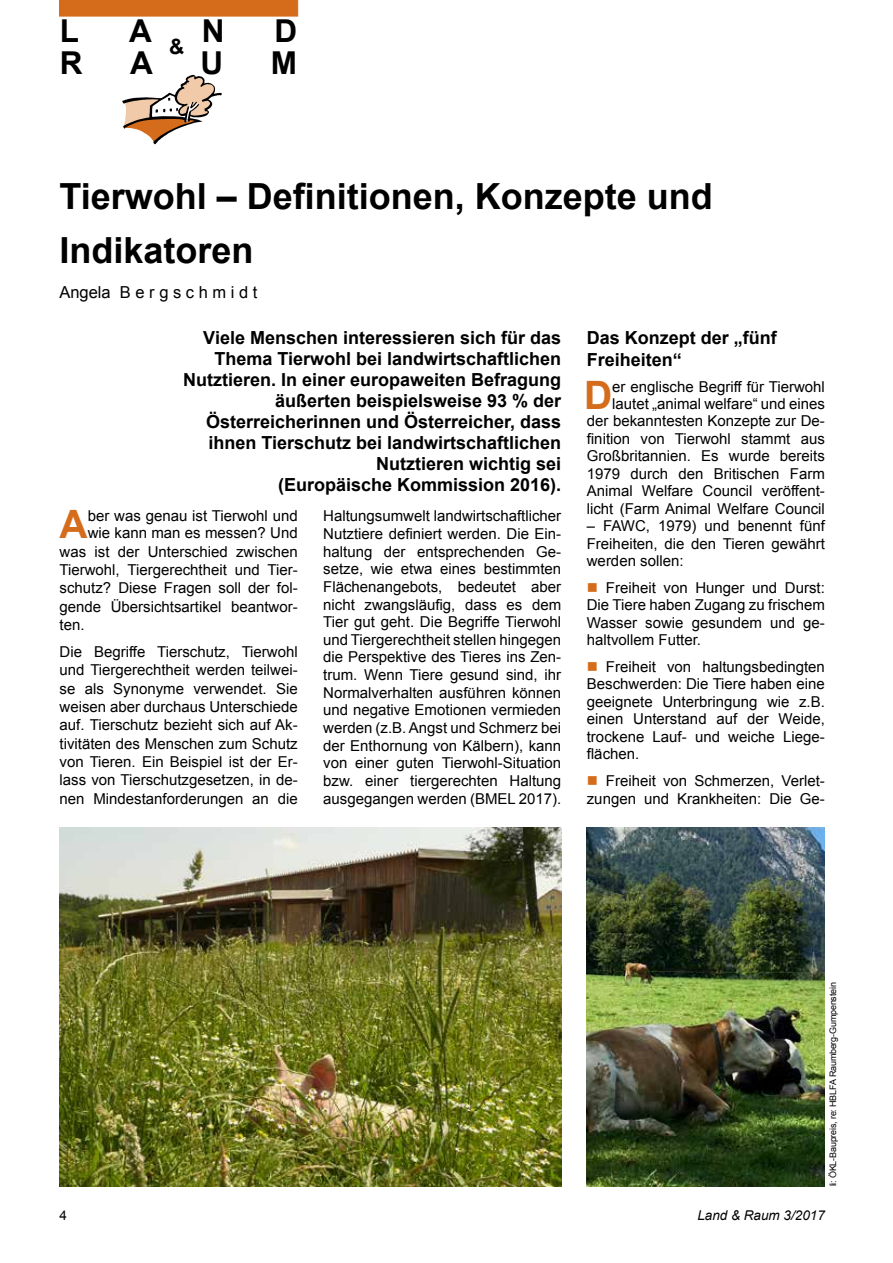
<style>
.page{position:relative;width:893px;height:1263px;background:#fff}
.page>*{position:absolute;margin:0;border:0;box-sizing:border-box;transform-origin:0 0}
.t1{font:700 39.15px "Arial";color:#d46c1b}
.t2{font:700 36px/54px "Arial";color:#000}
.t3{font:700 31.5px "Arial";color:#000}
.t4{font:700 21px "Arial";color:#000}
.t5{font:700 18px/21px "Arial";color:#000;text-align:right}
.t6{font:16.5px "Arial";color:#000}
.t7{font:15px/17.7px "Arial";color:#000;text-align:justify}
.t8{font:italic 13.5px "Arial";color:#000}
.t9{font:13.5px "Arial";color:#000}
.t10{font:9px "Arial";letter-spacing:-.02em;color:#000}
.s1{color:#d46c1b}
</style>
<div class="page">
<div style="left:59px;top:0;width:239px;height:16px;background:#d46c1b"></div>
<svg style="left:122px;top:75px;width:100px;height:69px"></svg>
<img style="left:60px;top:827px;width:501px;height:359px">
<img style="left:587px;top:827px;width:238px;height:359px">
<h3 class="t3" style="left:60px;top:10px;width:21px">L</h3>
<h3 class="t3" style="left:129px;top:10px;width:24px">a</h3>
<h3 class="t3" style="left:202px;top:10px;width:24px">n</h3>
<h3 class="t3" style="left:274px;top:10px;width:24px">d</h3>
<h3 class="t3" style="left:60px;top:42px;width:24px">R</h3>
<h3 class="t3" style="left:130px;top:42px;width:24px">a</h3>
<h3 class="t3" style="left:201px;top:42px;width:24px">u</h3>
<h3 class="t3" style="left:271px;top:42px;width:28px">m</h3>
<h3 class="t4" style="left:169px;top:33px;width:17px">&amp;</h3>
<h2 class="t2" style="left:59px;top:170px;width:655px">Tierwohl – Definitionen, Konzepte und<br>Indikatoren</h2>
<p class="t6" style="left:59px;top:282px;width:200px">Angela B e r g s c h m i d t</p>
<p class="t5" style="left:183px;top:327px;width:380px">Viele Menschen interessieren sich für das Thema Tierwohl bei landwirtschaftlichen Nutztieren. In einer europaweiten Befragung äußerten beispielsweise 93 % der Österreicherinnen und Österreicher, dass ihnen Tierschutz bei landwirtschaftlichen Nutztieren wichtig sei<br>(Europäische Kommission 2016).</p>
<p class="t7" style="left:323px;top:507px;width:240px">Haltungsumwelt landwirtschaftlicher Nutztiere definiert werden. Die Ein&shy;haltung der entsprechenden Ge&shy;setze, wie etwa eines bestimmten Flächenangebots, bedeutet aber nicht zwangsläufig, dass es dem Tier gut geht. Die Begriffe Tierwohl und Tiergerechtheit stellen hingegen die Perspektive des Tieres ins Zen&shy;trum. Wenn Tiere gesund sind, ihr Normalverhalten ausführen können und negative Emotionen vermieden werden (z.B. Angst und Schmerz bei der Enthornung von Kälbern), kann von einer guten Tierwohl-Situation bzw. einer tiergerechten Haltung ausgegangen werden (BMEL 2017).</p>
<p class="t5" style="left:587px;top:327px;width:192px;line-height:21.9px;text-align:left">Das Konzept der „fünf<br>Freiheiten“</p>
<h1 class="t1" style="left:584px;top:369px;width:30px">D</h1>
<p class="t7" style="left:587px;top:378px;width:240px;text-align:right">er englische Begriff für Tierwohl lautet „animal welfare“ und eines<br>der bekanntesten Konzepte zur De&shy;finition von Tierwohl stammt aus Großbritannien. Es wurde bereits 1979 durch den Britischen Farm Animal Welfare Council veröffent&shy;licht (Farm Animal Welfare Council</p>
<p class="t7" style="left:587px;top:517px;width:240px">– FAWC, 1979) und benennt fünf Freiheiten, die den Tieren gewährt werden sollen:</p>
<p class="t7" style="left:587px;top:579px;width:240px"><span class="s1">■</span> Freiheit von Hunger und Durst:<br>Die Tiere haben Zugang zu frischem Wasser sowie gesundem und ge&shy;haltvollem Futter.</p>
<p class="t7" style="left:587px;top:658px;width:240px"><span class="s1">■</span> Freiheit von haltungsbedingten Beschwerden: Die Tiere haben eine geeignete Unterbringung wie z.B. einen Unterstand auf der Weide, trockene Lauf- und weiche Liege&shy;flächen.</p>
<p class="t7" style="left:587px;top:772px;width:240px"><span class="s1">■</span> Freiheit von Schmerzen, Verlet&shy;zungen und Krankheiten: Die Ge-</p>
<h1 class="t1" style="left:60px;top:499px;width:30px">A</h1>
<p class="t7" style="left:88px;top:507px;width:211px">ber was genau ist Tierwohl und</p>
<p class="t7" style="left:88px;top:524px;width:211px">wie kann man es messen? Und</p>
<p class="t7" style="left:60px;top:543px;width:240px">was ist der Unterschied zwischen</p>
<p class="t7" style="left:60px;top:561px;width:240px">Tierwohl, Tiergerechtheit und Tier-</p>
<p class="t7" style="left:60px;top:579px;width:240px">schutz? Diese Fragen soll der fol-</p>
<p class="t7" style="left:60px;top:598px;width:240px">gende Übersichtsartikel beantwor-</p>
<p class="t7" style="left:60px;top:616px;width:27px">ten.</p>
<p class="t7" style="left:60px;top:643px;width:240px;line-height:18.3px">Die Begriffe Tierschutz, Tierwohl und Tiergerechtheit werden teilwei&shy;se als Synonyme verwendet. Sie weisen aber durchaus Unterschiede auf. Tierschutz bezieht sich auf Ak&shy;tivitäten des Menschen zum Schutz von Tieren. Ein Beispiel ist der Er&shy;lass von Tierschutzgesetzen, in de&shy;nen Mindestanforderungen an die</p>
<p class="t10" style="left:827px;top:1186px;width:206px;rotate:-90deg">li: ÖKL-Baupreis, re: HBLFA Raumberg-Gumpenstein</p>
<p class="t9" style="left:60px;top:1207px;width:9px">4</p>
<p class="t8" style="left:697px;top:1207px;width:129px">Land &amp; Raum 3/2017</p>
</div>
